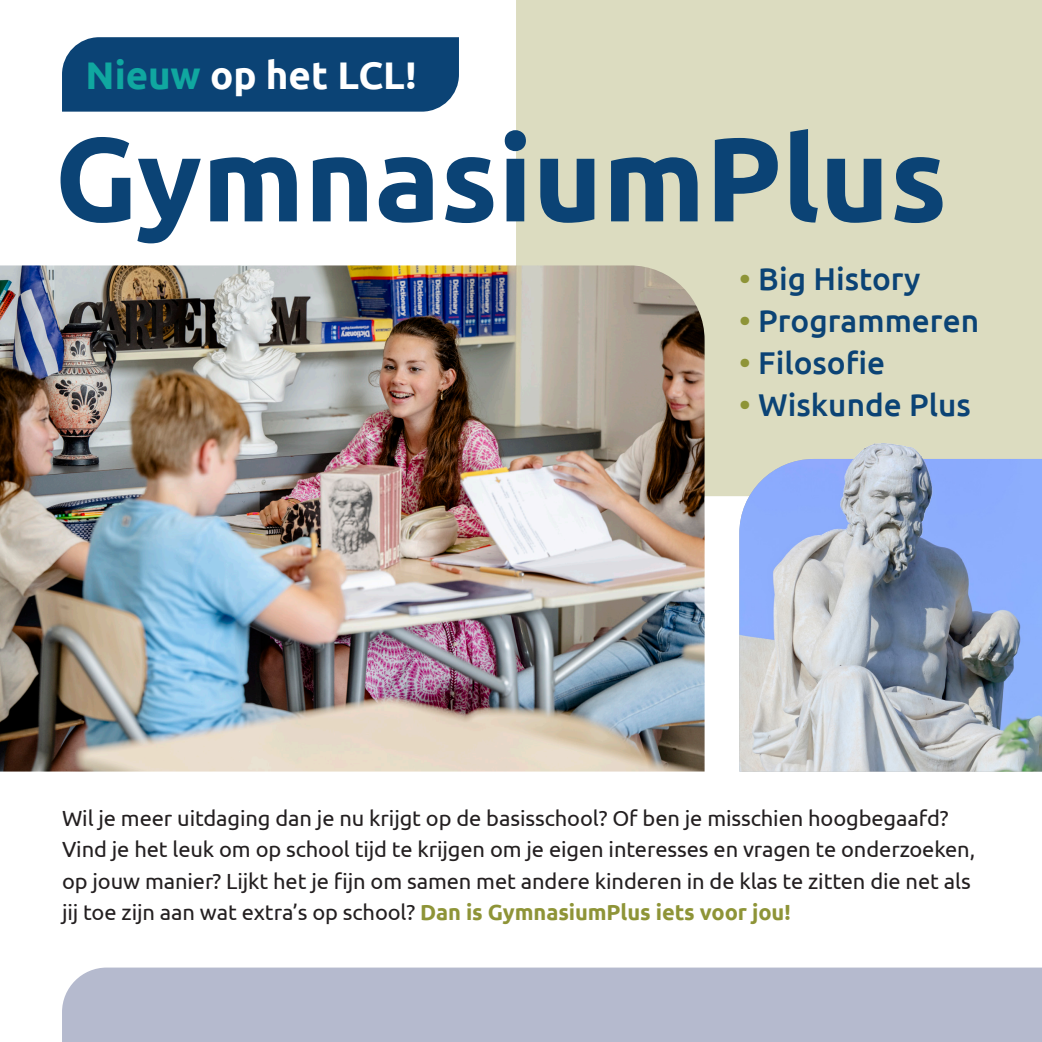
<style>
.page{position:relative;width:1042px;height:1042px;background:#fff}
.page>*{position:absolute;margin:0;border:0;box-sizing:border-box;transform-origin:0 0}
.t1{font:700 119px "Ubuntu";color:#0b4375}
.t2{font:700 38.5px "Ubuntu";color:#fff}
.t3{font:500 31.5px "Ubuntu";color:#0b4375}
.t4{font:21.88px/31.5px "Ubuntu";letter-spacing:-.005em;color:#231f20}
.s1{color:#10a7a0}
.s2{color:#8e9437}
.s3{font-weight:700;color:#8e9437}
</style>
<div class="page">
<div style="left:516px;top:0;width:526px;height:496px;background:#dcdcc0"></div>
<img style="left:0;top:265px;width:704px;height:506px">
<div style="left:62px;top:37px;width:397px;height:75px;background:#0b4375"></div>
<div style="left:62px;top:967px;width:980px;height:75px;background:#b5bace"></div>
<img style="left:739px;top:459px;width:303px;height:312px">
<img style="left:806px;top:424px;width:236px;height:112px">
<h2 class="t2" style="left:86px;top:59px;width:332px"><span class="s1">Nieuw</span> op het LCL!</h2>
<h1 class="t1" style="left:55px;top:129px;width:894px">GymnasiumPlus</h1>
<h3 class="t3" style="left:739px;top:265px;width:183px"><span class="s2">•</span> Big History</h3>
<h3 class="t3" style="left:739px;top:307px;width:241px"><span class="s2">•</span> Programmeren</h3>
<h3 class="t3" style="left:739px;top:343px;width:147px"><span class="s2">•</span> Filosofie</h3>
<h3 class="t3" style="left:739px;top:391px;width:233px"><span class="s2">•</span> Wiskunde Plus</h3>
<p class="t4" style="left:62px;top:803px;width:914px">Wil je meer uitdaging dan je nu krijgt op de basisschool? Of ben je misschien hoogbegaafd?<br>Vind je het leuk om op school tijd te krijgen om je eigen interesses en vragen te onderzoeken, op jouw manier? Lijkt het je fijn om samen met andere kinderen in de klas te zitten die net als jij toe zijn aan wat extra’s op school? <span class="s3">Dan is GymnasiumPlus iets voor jou!</span></p>
</div>
